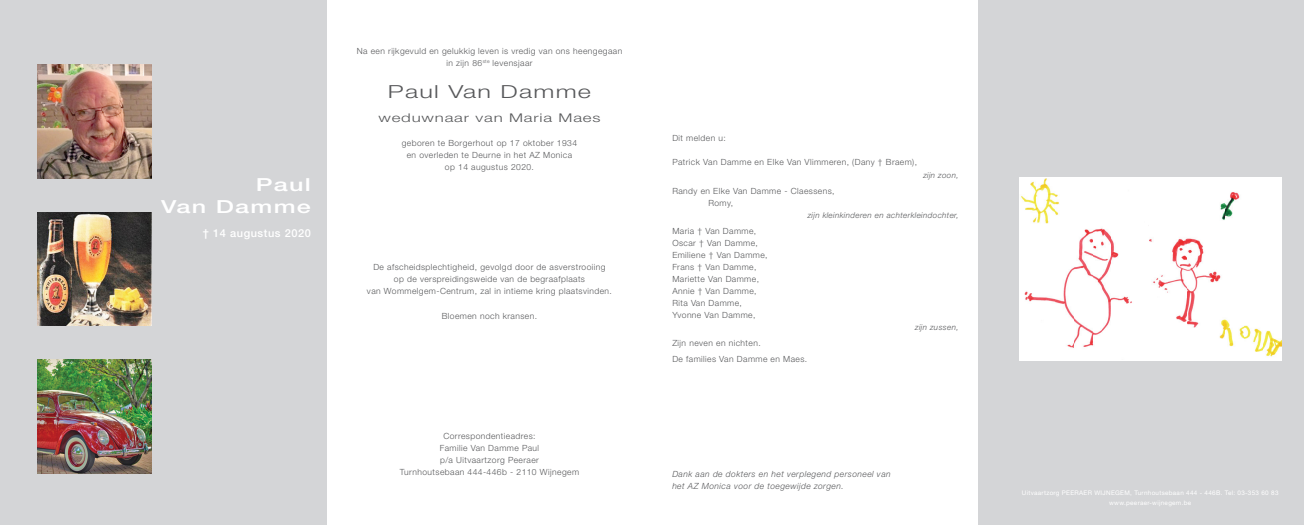
<style>
.page{position:relative;width:1304px;height:525px;background:#fff}
.page>*{position:absolute;margin:0;border:0;box-sizing:border-box;transform-origin:0 0}
.t1{font:300 18px "Helvetica Neue";letter-spacing:.05em;color:#57585a;scale:1.4 1}
.t2{font:500 18px/22px "Helvetica Neue";letter-spacing:.05em;color:#fff;text-align:right;scale:1.4 1}
.t3{font:300 12px "Helvetica Neue";letter-spacing:.05em;color:#57585a;scale:1.4 1}
.t4{font:500 11px "Helvetica Neue";letter-spacing:.05em;color:#fff}
.t5{font:300 8.5px/12px "Helvetica Neue";letter-spacing:.05em;color:#57585a;text-align:center}
.t6{font:italic 300 8.5px/12px "Helvetica Neue";letter-spacing:.05em;color:#57585a}
.t7{font:italic 300 8px "Helvetica Neue";letter-spacing:.05em;color:#57585a}
.t8{font:6.3px/10px "Helvetica Neue";letter-spacing:.05em;color:#fff;text-align:center}
</style>
<div class="page">
<div style="left:0;top:0;width:327px;height:524px;background:#d4d5d7"></div>
<img style="left:38px;top:64px;width:113px;height:114px">
<img style="left:38px;top:359px;width:113px;height:114px">
<img style="left:38px;top:212px;width:113px;height:113px">
<div style="left:978px;top:0;width:326px;height:524px;background:#d4d5d7"></div>
<img style="left:1019px;top:177px;width:262px;height:183px">
<h1 class="t2" style="left:161px;top:174px;width:108px">Paul<br>Van Damme</h1>
<p class="t4" style="left:203px;top:227px;width:109px">† 14 augustus 2020</p>
<p class="t5" style="left:357px;top:44px;width:267px">Na een rijkgevuld en gelukkig leven is vredig van ons heengegaan in zijn 86<sup>ste</sup> levensjaar</p>
<h1 class="t1" style="left:388px;top:80px;width:147px">Paul Van Damme</h1>
<h2 class="t3" style="left:378px;top:110px;width:160px">weduwnaar van Maria Maes</h2>
<p class="t5" style="left:402px;top:136px;width:177px">geboren te Borgerhout op 17 oktober 1934 en overleden te Deurne in het AZ Monica op 14 augustus 2020.</p>
<p class="t5" style="left:367px;top:260px;width:246px">De afscheidsplechtigheid, gevolgd door de asverstrooiing<br>op de verspreidingsweide van de begraafplaats<br>van Wommelgem-Centrum, zal in intieme kring plaatsvinden.</p>
<p class="t5" style="left:442px;top:309px;width:97px">Bloemen noch kransen.</p>
<p class="t5" style="left:400px;top:429px;width:181px">Correspondentieadres:<br>Familie Van Damme Paul<br>p/a Uitvaartzorg Peeraer<br>Turnhoutsebaan 444-446b - 2110 Wijnegem</p>
<p class="t5" style="left:672px;top:132px;width:55px">Dit melden u:</p>
<p class="t5" style="left:672px;top:156px;width:246px">Patrick Van Damme en Elke Van Vlimmeren, (Dany † Braem),</p>
<p class="t7" style="left:923px;top:170px;width:37px">zijn zoon,</p>
<p class="t5" style="left:708px;top:185px;width:128px;text-align:left;text-indent:-36px">Randy en Elke Van Damme - Claessens,<br>Romy,</p>
<p class="t7" style="left:808px;top:210px;width:152px">zijn kleinkinderen en achterkleindochter,</p>
<p class="t5" style="left:672px;top:225px;width:97px;text-align:left">Maria † Van Damme,<br>Oscar † Van Damme,<br>Emiliene † Van Damme,<br>Frans † Van Damme,<br>Mariette Van Damme,<br>Annie † Van Damme,<br>Rita Van Damme,<br>Yvonne Van Damme,</p>
<p class="t7" style="left:915px;top:322px;width:45px">zijn zussen,</p>
<p class="t5" style="left:672px;top:335px;width:136px;line-height:16px;text-align:left">Zijn neven en nichten.<br>De families Van Damme en Maes.</p>
<p class="t6" style="left:672px;top:468px;width:220px">Dank aan de dokters en het verplegend personeel van het AZ Monica voor de toegewijde zorgen.</p>
<p class="t8" style="left:1022px;top:487px;width:258px">Uitvaartzorg PEERAER WIJNEGEM, Turnhoutsebaan 444 - 446B. Tel: 03-353 60 83 www.peeraer-wijnegem.be</p>
</div>
